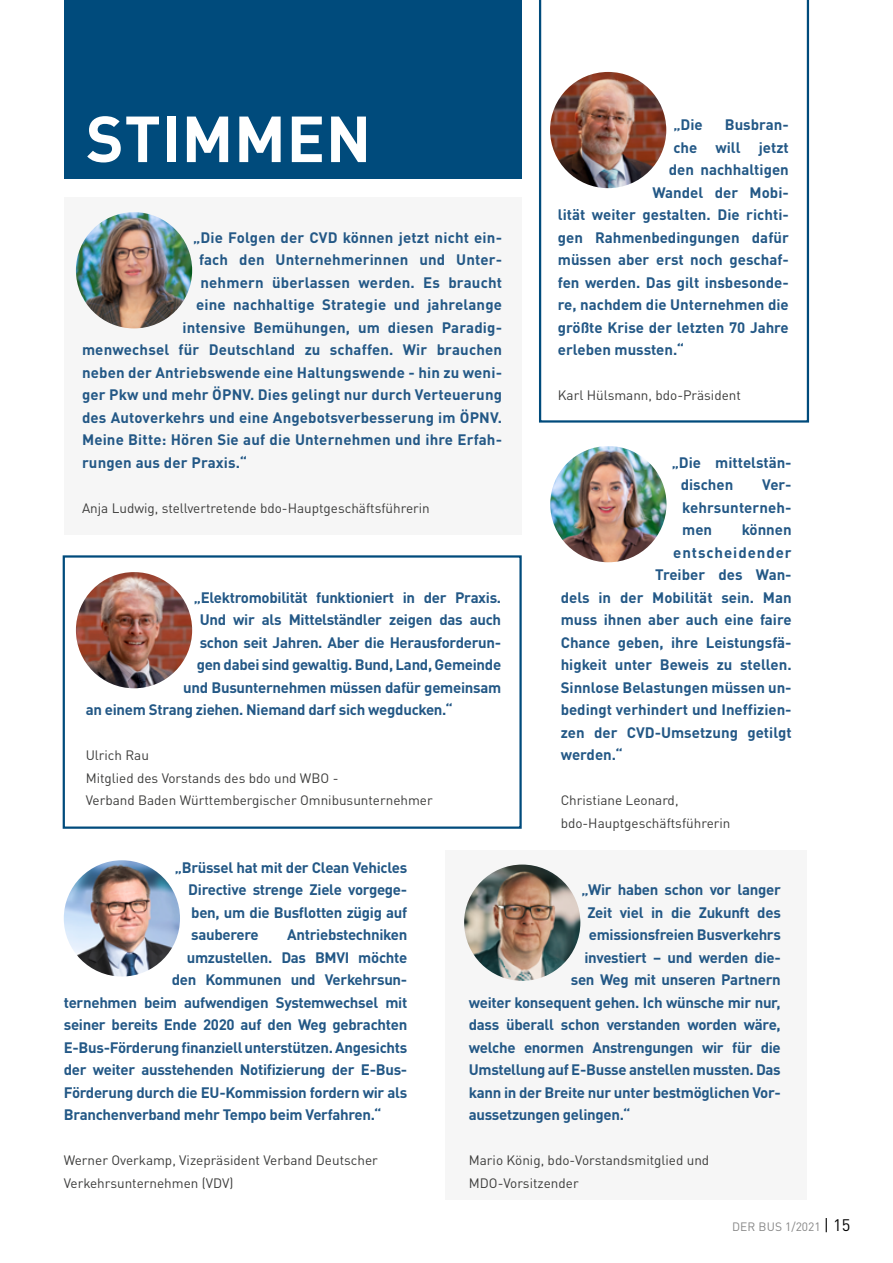
<style>
.page{position:relative;width:893px;height:1263px;background:#fff}
.page>*{position:absolute;margin:0;border:0;box-sizing:border-box;transform-origin:0 0}
.t1{font:700 63.9px "DIN Pro";letter-spacing:.01em;color:#fff}
.Fließtext{font:700 15px/22.5px "DIN Pro";letter-spacing:-.02em;color:#235886;text-align:justify}
.Fließtext-2{font:700 15px/22.5px "DIN Pro";color:#235886}
.Fließtext-3{font:700 15px "DIN Pro";letter-spacing:.01em;color:#235886}
.Fließtext-4{font:700 15px "DIN Pro";letter-spacing:.06em;color:#235886}
.Fließtext-5{font:13.5px/22.5px "DIN Pro";color:#3c3c3b}
.t2{font:12px "DIN Pro";letter-spacing:.01em;color:#878787}
.s1{font-size:16.5px;color:#000}
</style>
<div class="page">
<div style="left:64px;top:198px;width:458px;height:337px;background:#f6f6f6"></div>
<svg style="left:539px;top:0;width:270px;height:423px"></svg>
<div style="left:63px;top:555px;width:459px;height:274px;border:2px solid #004b7c"></div>
<div style="left:445px;top:850px;width:362px;height:349px;background:#f6f6f6"></div>
<div style="left:64px;top:0;width:458px;height:179px;background:#004b7c"></div>
<img style="left:76px;top:212px;width:116px;height:116px;border-radius:58px">
<img style="left:550px;top:446px;width:116px;height:116px;border-radius:58px">
<img style="left:550px;top:72px;width:116px;height:116px;border-radius:58px">
<img style="left:64px;top:860px;width:116px;height:116px;border-radius:58px">
<img style="left:76px;top:572px;width:116px;height:116px;border-radius:58px">
<img style="left:464px;top:864px;width:116px;height:117px;border-radius:58px">
<p class="t1" style="left:86px;top:86px;width:287px">STIMMEN</p>
<p class="Fließtext-3" style="left:193px;top:225px;width:311px">„Die Folgen der CVD können jetzt nicht ein-</p>
<p class="Fließtext-3" style="left:199px;top:247px;width:305px">fach den Unternehmerinnen und Unter-</p>
<p class="Fließtext-3" style="left:201px;top:270px;width:303px">nehmern überlassen werden. Es braucht</p>
<p class="Fließtext-3" style="left:196px;top:292px;width:308px">eine nachhaltige Strategie und jahrelange</p>
<p class="Fließtext-3" style="left:183px;top:315px;width:321px">intensive Bemühungen, um diesen Paradig-</p>
<p class="Fließtext-3" style="left:82px;top:337px;width:422px">menwechsel für Deutschland zu schaffen. Wir brauchen</p>
<p class="Fließtext-3" style="left:82px;top:360px;width:422px">neben der Antriebswende eine Haltungswende - hin zu weni-</p>
<p class="Fließtext-3" style="left:82px;top:382px;width:422px">ger Pkw und mehr ÖPNV. Dies gelingt nur durch Verteuerung</p>
<p class="Fließtext-3" style="left:82px;top:405px;width:422px">des Autoverkehrs und eine Angebotsverbesserung im ÖPNV.</p>
<p class="Fließtext-3" style="left:82px;top:427px;width:422px">Meine Bitte: Hören Sie auf die Unternehmen und ihre Erfah-</p>
<p class="Fließtext-3" style="left:82px;top:450px;width:166px">rungen aus der Praxis.“</p>
<p class="Fließtext-5" style="left:82px;top:495px;width:349px">Anja Ludwig, stellvertretende bdo-Hauptgeschäftsführerin</p>
<p class="Fließtext" style="left:194px;top:584px;width:309px">„Elektromobilität funktioniert in der Praxis.</p>
<p class="Fließtext" style="left:200px;top:607px;width:303px">Und wir als Mittelständler zeigen das auch</p>
<p class="Fließtext" style="left:200px;top:629px;width:303px">schon seit Jahren. Aber die Herausforderun-</p>
<p class="Fließtext" style="left:197px;top:652px;width:306px">gen dabei sind gewaltig. Bund, Land, Gemeinde</p>
<p class="Fließtext" style="left:183px;top:674px;width:319px">und Busunternehmen müssen dafür gemeinsam</p>
<p class="Fließtext" style="left:86px;top:697px;width:369px">an einem Strang ziehen. Niemand darf sich wegducken.“</p>
<p class="Fließtext-5" style="left:86px;top:743px;width:65px">Ulrich Rau</p>
<p class="Fließtext-5" style="left:86px;top:765px;width:254px">Mitglied des Vorstands des bdo und WBO -</p>
<p class="Fließtext-5" style="left:86px;top:788px;width:349px">Verband Baden Württembergischer Omnibusunternehmer</p>
<p class="Fließtext" style="left:673px;top:112px;width:31px">„Die</p>
<p class="Fließtext-2" style="left:725px;top:112px;width:66px">Busbran-</p>
<p class="Fließtext-2" style="left:673px;top:134px;width:117px">che will jetzt</p>
<p class="Fließtext-2" style="left:669px;top:157px;width:121px">den nachhaltigen</p>
<p class="Fließtext-2" style="left:652px;top:179px;width:138px">Wandel der Mobi-</p>
<p class="Fließtext-2" style="left:558px;top:202px;width:233px">lität weiter gestalten. Die richti-</p>
<p class="Fließtext-2" style="left:558px;top:224px;width:233px">gen Rahmenbedingungen dafür</p>
<p class="Fließtext-2" style="left:558px;top:247px;width:233px">müssen aber erst noch geschaf-</p>
<p class="Fließtext-2" style="left:558px;top:269px;width:233px">fen werden. Das gilt insbesonde-</p>
<p class="Fließtext-2" style="left:558px;top:292px;width:232px">re, nachdem die Unternehmen die</p>
<p class="Fließtext-2" style="left:558px;top:314px;width:233px">größte Krise der letzten 70 Jahre</p>
<p class="Fließtext-2" style="left:558px;top:337px;width:128px">erleben mussten.“</p>
<p class="Fließtext-5" style="left:558px;top:383px;width:185px">Karl Hülsmann, bdo-Präsident</p>
<p class="Fließtext-2" style="left:681px;top:449px;width:111px;text-indent:-9px">„Die mittelstän&shy;dischen</p>
<p class="Fließtext" style="left:682px;top:472px;width:111px;text-indent:80px">Ver&shy;kehrsunterneh&shy;men</p>
<p class="Fließtext" style="left:742px;top:517px;width:51px">können</p>
<p class="Fließtext-4" style="left:673px;top:540px;width:120px">entscheidender</p>
<p class="Fließtext-2" style="left:655px;top:562px;width:138px">Treiber des Wan-</p>
<p class="Fließtext-2" style="left:561px;top:584px;width:232px">dels in der Mobilität sein. Man</p>
<p class="Fließtext-2" style="left:561px;top:607px;width:232px">muss ihnen aber auch eine faire</p>
<p class="Fließtext-2" style="left:561px;top:629px;width:232px">Chance geben, ihre Leistungsfä-</p>
<p class="Fließtext-2" style="left:561px;top:652px;width:232px">higkeit unter Beweis zu stellen.</p>
<p class="Fließtext-2" style="left:561px;top:674px;width:232px">Sinnlose Belastungen müssen un-</p>
<p class="Fließtext-2" style="left:561px;top:697px;width:232px">bedingt verhindert und Ineffizien-</p>
<p class="Fließtext-2" style="left:561px;top:719px;width:232px">zen der CVD-Umsetzung getilgt</p>
<p class="Fließtext" style="left:561px;top:742px;width:64px">werden.“</p>
<p class="Fließtext-5" style="left:561px;top:788px;width:119px">Christiane Leonard,</p>
<p class="Fließtext-5" style="left:561px;top:810px;width:171px">bdo-Hauptgeschäftsführerin</p>
<p class="Fließtext" style="left:188px;top:854px;width:221px;text-indent:-14px">„Brüssel hat mit der Clean Vehicles Directive strenge Ziele vorgege&shy;ben, um die Busflotten zügig auf sauberere</p>
<p class="Fließtext" style="left:287px;top:922px;width:122px">Antriebstechniken</p>
<p class="Fließtext" style="left:187px;top:944px;width:222px">umzustellen. Das BMVI möchte</p>
<p class="Fließtext" style="left:172px;top:967px;width:237px">den Kommunen und Verkehrsun-</p>
<p class="Fließtext" style="left:64px;top:989px;width:345px">ternehmen beim aufwendigen Systemwechsel mit</p>
<p class="Fließtext" style="left:64px;top:1012px;width:345px">seiner bereits Ende 2020 auf den Weg gebrachten</p>
<p class="Fließtext" style="left:64px;top:1034px;width:345px">E-Bus-Förderung finanziell unterstützen. Angesichts</p>
<p class="Fließtext" style="left:64px;top:1057px;width:345px">der weiter ausstehenden Notifizierung der E-Bus-</p>
<p class="Fließtext" style="left:64px;top:1079px;width:345px">Förderung durch die EU-Kommission fordern wir als</p>
<p class="Fließtext" style="left:64px;top:1102px;width:319px">Branchenverband mehr Tempo beim Verfahren.“</p>
<p class="Fließtext-5" style="left:64px;top:1148px;width:316px">Werner Overkamp, Vizepräsident Verband Deutscher</p>
<p class="Fließtext-5" style="left:64px;top:1170px;width:171px">Verkehrsunternehmen (VDV)</p>
<p class="Fließtext" style="left:581px;top:877px;width:201px">„Wir haben schon vor langer</p>
<p class="Fließtext" style="left:587px;top:899px;width:195px">Zeit viel in die Zukunft des</p>
<p class="Fließtext" style="left:589px;top:922px;width:194px">emissionsfreien Busverkehrs</p>
<p class="Fließtext" style="left:584px;top:944px;width:198px">investiert – und werden die-</p>
<p class="Fließtext" style="left:571px;top:967px;width:211px">sen Weg mit unseren Partnern</p>
<p class="Fließtext" style="left:469px;top:989px;width:313px">weiter konsequent gehen. Ich wünsche mir nur,</p>
<p class="Fließtext" style="left:469px;top:1012px;width:313px">dass überall schon verstanden worden wäre,</p>
<p class="Fließtext" style="left:469px;top:1034px;width:313px">welche enormen Anstrengungen wir für die</p>
<p class="Fließtext" style="left:469px;top:1057px;width:313px">Umstellung auf E-Busse anstellen mussten. Das</p>
<p class="Fließtext" style="left:469px;top:1079px;width:314px">kann in der Breite nur unter bestmöglichen Vor-</p>
<p class="Fließtext" style="left:469px;top:1102px;width:163px">aussetzungen gelingen.“</p>
<p class="Fließtext-5" style="left:469px;top:1148px;width:242px">Mario König, bdo-Vorstandsmitglied und<br>MDO-Vorsitzender</p>
<p class="t2" style="left:732px;top:1217px;width:120px">DER BUS 1/2021 <span class="s1">| 15</span></p>
</div>
